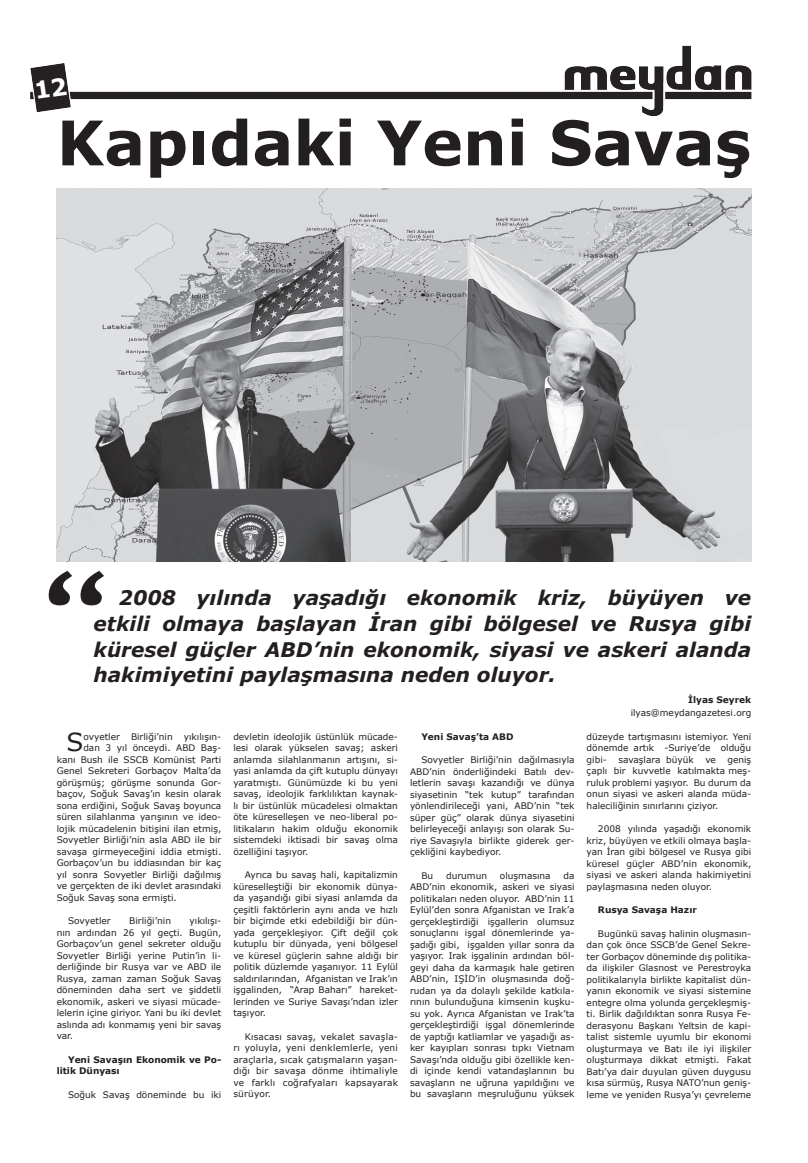
<style>
.page{position:relative;width:808px;height:1163px;background:#fff}
.page>*{position:absolute;margin:0;border:0;box-sizing:border-box;transform-origin:0 0}
.t1{font:116px "Trebuchet MS";color:#231f20;scale:1.25 1}
.t2{font:700 61.5px "Verdana";color:#231f20}
.t3{font:24.8px "Verdana";color:#231f20}
.t4{font:italic 700 20.1px/25.6px "Verdana";color:#231f20;text-align:justify}
.t5{font:9px/11.5px "Verdana";color:#231f20;text-align:justify}
.t6{font:700 9px/11.5px "Verdana";color:#231f20}
</style>
<div class="page">
<img style="left:30px;top:45px;width:722px;height:71px">
<img style="left:57px;top:188px;width:694px;height:373px">
<svg style="left:36px;top:77px;width:31px;height:21px"></svg>
<h2 class="t2" style="left:57px;top:99px;width:696px">Kapıdaki Yeni Savaş</h2>
<h1 class="t1" style="left:37px;top:570px;width:62px">“</h1>
<h3 class="t4" style="left:94px;top:584px;width:659px;text-indent:25px">2008 yılında yaşadığı ekonomik kriz, büyüyen ve etkili olmaya başlayan İran gibi bölgesel ve Rusya gibi küresel güçler ABD’nin ekonomik, siyasi ve askeri alanda</h3>
<h3 class="t4" style="left:94px;top:661px;width:464px">hakimiyetini paylaşmasına neden oluyor.</h3>
<h3 class="t3" style="left:66px;top:725px;width:18px">S</h3>
<p class="t5" style="left:83px;top:730px;width:139px">ovyetler Birliği’nin yıkılışın-</p>
<p class="t5" style="left:83px;top:742px;width:139px">dan 3 yıl önceydi. ABD Baş-</p>
<p class="t5" style="left:57px;top:753px;width:166px">kanı Bush ile SSCB Komünist Parti</p>
<p class="t5" style="left:57px;top:765px;width:166px">Genel Sekreteri Gorbaçov Malta’da</p>
<p class="t5" style="left:57px;top:776px;width:166px">görüşmüş; görüşme sonunda Gor-</p>
<p class="t5" style="left:57px;top:788px;width:166px">baçov, Soğuk Savaş’ın kesin olarak</p>
<p class="t5" style="left:57px;top:799px;width:166px">sona erdiğini, Soğuk Savaş boyunca</p>
<p class="t5" style="left:57px;top:811px;width:166px">süren silahlanma yarışının ve ideo-</p>
<p class="t5" style="left:57px;top:822px;width:166px">lojik mücadelenin bitişini ilan etmiş,</p>
<p class="t5" style="left:57px;top:834px;width:166px">Sovyetler Birliği’nin asla ABD ile bir</p>
<p class="t5" style="left:57px;top:845px;width:166px">savaşa girmeyeceğini iddia etmişti.</p>
<p class="t5" style="left:57px;top:857px;width:166px">Gorbaçov’un bu iddiasından bir kaç</p>
<p class="t5" style="left:57px;top:868px;width:166px">yıl sonra Sovyetler Birliği dağılmış</p>
<p class="t5" style="left:57px;top:880px;width:166px">ve gerçekten de iki devlet arasındaki</p>
<p class="t5" style="left:57px;top:891px;width:122px">Soğuk Savaş sona ermişti.</p>
<p class="t5" style="left:68px;top:915px;width:44px">Sovyetler</p>
<p class="t5" style="left:129px;top:915px;width:43px">Birliği’nin</p>
<p class="t5" style="left:57px;top:915px;width:166px;text-indent:133px">yıkılışı&shy;nın ardından 26 yıl geçti. Bugün, Gorbaçov’un genel sekreter olduğu Sovyetler Birliği yerine Putin’in li&shy;derliğinde bir Rusya var ve ABD ile Rusya, zaman zaman Soğuk Savaş döneminden daha sert ve şiddetli ekonomik, askeri ve siyasi mücade&shy;lelerin içine giriyor. Yani bu iki devlet aslında adı konmamış yeni bir savaş var.</p>
<p class="t6" style="left:57px;top:1053px;width:166px;text-indent:11px">Yeni Savaşın Ekonomik ve Po&shy;litik Dünyası</p>
<p class="t5" style="left:68px;top:1088px;width:155px">Soğuk Savaş döneminde bu iki</p>
<p class="t5" style="left:233px;top:731px;width:166px">devletin ideolojik üstünlük mücade&shy;lesi olarak yükselen savaş; askeri anlamda silahlanmanın artışını, si&shy;yasi anlamda da çift kutuplu dünyayı yaratmıştı. Günümüzde ki bu yeni savaş, ideolojik farklılıktan kaynak&shy;lı bir üstünlük mücadelesi olmaktan öte küreselleşen ve neo-liberal po&shy;litikaların hakim olduğu ekonomik sistemdeki iktisadi bir savaş olma özelliğini taşıyor.</p>
<p class="t5" style="left:233px;top:869px;width:166px;text-indent:11px">Ayrıca bu savaş hali, kapitalizmin küreselleştiği bir ekonomik dünya&shy;da yaşandığı gibi siyasi anlamda da çeşitli faktörlerin aynı anda ve hızlı bir biçimde etki edebildiği bir dün&shy;yada gerçekleşiyor. Çift değil çok kutuplu bir dünyada, yeni bölgesel ve küresel güçlerin sahne aldığı bir politik düzlemde yaşanıyor. 11 Eylül saldırılarından, Afganistan ve Irak’ın işgalinden, “Arap Baharı” hareket&shy;lerinden ve Suriye Savaşı’ndan izler taşıyor.</p>
<p class="t5" style="left:233px;top:1030px;width:166px;text-indent:11px">Kısacası savaş, vekalet savaşla&shy;rı yoluyla, yeni denklemlerle, yeni araçlarla, sıcak çatışmaların yaşan&shy;dığı bir savaşa dönme ihtimaliyle ve farklı coğrafyaları kapsayarak sürüyor.</p>
<p class="t6" style="left:421px;top:730px;width:94px">Yeni Savaş’ta ABD</p>
<p class="t5" style="left:410px;top:754px;width:166px;text-indent:11px">Sovyetler Birliği’nin dağılmasıyla ABD’nin önderliğindeki Batılı dev&shy;letlerin savaşı kazandığı ve dünya siyasetinin “tek kutup” tarafından yönlendirileceği yani, ABD’nin “tek süper güç” olarak dünya siyasetini belirleyeceği anlayışı son olarak Su&shy;riye Savaşıyla birlikte giderek ger&shy;çekliğini kaybediyor.</p>
<p class="t5" style="left:421px;top:869px;width:13px">Bu</p>
<p class="t5" style="left:446px;top:869px;width:42px">durumun</p>
<p class="t5" style="left:500px;top:869px;width:52px">oluşmasına</p>
<p class="t5" style="left:410px;top:869px;width:166px;text-indent:154px">da ABD’nin ekonomik, askeri ve siyasi politikaları neden oluyor. ABD’nin 11<br>Eylül’den sonra Afganistan ve Irak’a gerçekleştirdiği işgallerin olumsuz sonuçlarını işgal dönemlerinde ya&shy;şadığı gibi, işgalden yıllar sonra da yaşıyor. Irak işgalinin ardından böl&shy;geyi daha da karmaşık hale getiren ABD’nin, IŞİD’in oluşmasında doğ&shy;rudan ya da dolaylı şekilde katkıla&shy;rının bulunduğuna kimsenin kuşku&shy;su yok. Ayrıca Afganistan ve Irak’ta gerçekleştirdiği işgal dönemlerinde de yaptığı katliamlar ve yaşadığı as&shy;ker kayıpları sonrası tıpkı Vietnam Savaşı’nda olduğu gibi özellikle ken&shy;di içinde kendi vatandaşlarının bu savaşların ne uğruna yapıldığını ve bu savaşların meşruluğunu yüksek</p>
<p class="t6" style="left:688px;top:694px;width:64px">İlyas Seyrek</p>
<p class="t5" style="left:631px;top:707px;width:122px">ilyas@meydangazetesi.org</p>
<p class="t5" style="left:587px;top:730px;width:166px">düzeyde tartışmasını istemiyor. Yeni dönemde artık -Suriye’de olduğu gibi-</p>
<p class="t5" style="left:618px;top:753px;width:77px">savaşlara büyük</p>
<p class="t5" style="left:705px;top:753px;width:12px">ve</p>
<p class="t5" style="left:587px;top:753px;width:166px;text-indent:141px">geniş çaplı bir kuvvetle katılmakta meş&shy;ruluk problemi yaşıyor. Bu durum da onun siyasi ve askeri alanda müda&shy;haleciliğinin sınırlarını çiziyor.</p>
<p class="t5" style="left:587px;top:823px;width:166px;text-indent:11px">2008 yılında yaşadığı ekonomik kriz, büyüyen ve etkili olmaya başla&shy;yan İran gibi bölgesel ve Rusya gibi küresel güçler ABD’nin ekonomik, siyasi ve askeri alanda hakimiyetini paylaşmasına neden oluyor.</p>
<p class="t6" style="left:598px;top:904px;width:100px">Rusya Savaşa Hazır</p>
<p class="t5" style="left:587px;top:927px;width:166px;text-indent:11px">Bugünkü savaş halinin oluşmasın&shy;dan çok önce SSCB’de Genel Sekre&shy;ter Gorbaçov döneminde dış politika&shy;da ilişkiler Glasnost ve Perestroyka politikalarıyla birlikte kapitalist dün&shy;yanın ekonomik ve siyasi sistemine entegre olma yolunda gerçekleşmiş&shy;ti. Birlik dağıldıktan sonra Rusya Fe&shy;derasyonu Başkanı Yeltsin de kapi&shy;talist sistemle uyumlu bir ekonomi oluşturmaya ve Batı ile iyi ilişkiler oluşturmaya dikkat etmişti. Fakat Batı’ya dair duyulan güven duygusu kısa sürmüş, Rusya NATO’nun geniş&shy;leme ve yeniden Rusya’yı çevreleme</p>
</div>
